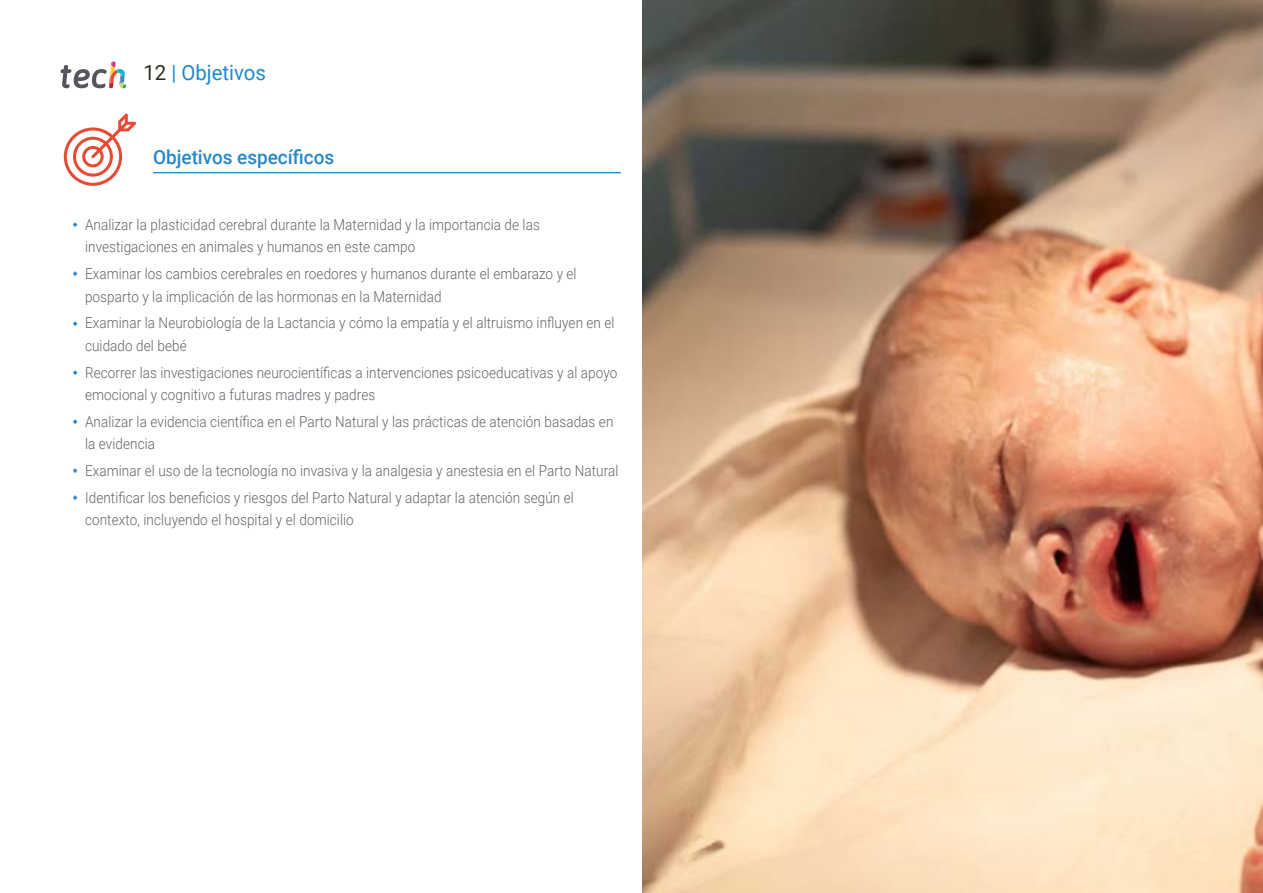
<style>
.page{position:relative;width:1263px;height:893px;background:#fff}
.page>*{position:absolute;margin:0;border:0;box-sizing:border-box;transform-origin:0 0}
.t1{font:21px "Roboto";color:#2488c9}
.t2{font:500 19.5px "Roboto";color:#2488c9}
.t3{font:300 15px/22.5px "Roboto";letter-spacing:.005em;color:#61646a;scale:.9 1}
.s1{color:#312e20}
</style>
<div class="page">
<img style="left:642px;top:0;width:621px;height:893px">
<svg style="left:64px;top:113px;width:72px;height:73px"></svg>
<hr style="left:153px;top:172px;width:468px;height:1px;background:#2488c9">
<svg style="left:61px;top:62px;width:65px;height:27px"></svg>
<h1 class="t1" style="left:144px;top:57px;width:124px"><span class="s1">12</span> | Objetivos</h1>
<h2 class="t2" style="left:153px;top:144px;width:183px">Objetivos específicos</h2>
<p class="t3" style="left:85px;top:213px;width:507px">Analizar la plasticidad cerebral durante la Maternidad y la importancia de las investigaciones en animales y humanos en este campo</p>
<p class="t3" style="left:85px;top:262px;width:548px">Examinar los cambios cerebrales en roedores y humanos durante el embarazo y el posparto y la implicación de las hormonas en la Maternidad</p>
<p class="t3" style="left:85px;top:311px;width:590px">Examinar la Neurobiología de la Lactancia y cómo la empatía y el altruismo influyen en el cuidado del bebé</p>
<p class="t3" style="left:85px;top:360px;width:593px">Recorrer las investigaciones neurocientíficas a intervenciones psicoeducativas y al apoyo emocional y cognitivo a futuras madres y padres</p>
<p class="t3" style="left:85px;top:410px;width:588px">Analizar la evidencia científica en el Parto Natural y las prácticas de atención basadas en la evidencia</p>
<p class="t3" style="left:85px;top:457px;width:594px;line-height:26.7px">Examinar el uso de la tecnología no invasiva y la analgesia y anestesia en el Parto Natural<br>Identificar los beneficios y riesgos del Parto Natural y adaptar la atención según el</p>
<p class="t3" style="left:85px;top:508px;width:300px">contexto, incluyendo el hospital y el domicilio</p>
</div>
